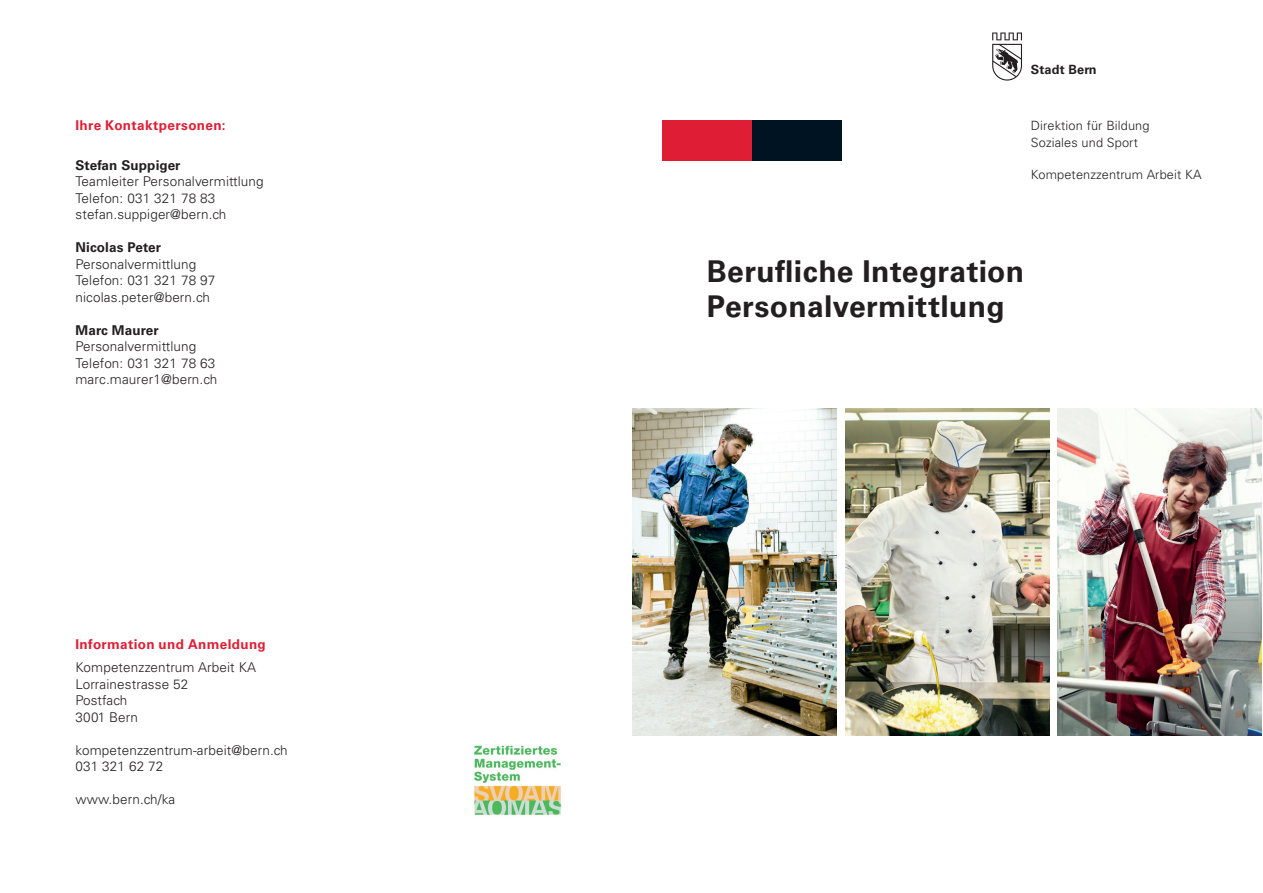
<style>
.page{position:relative;width:1263px;height:893px;background:#fff}
.page>*{position:absolute;margin:0;border:0;box-sizing:border-box;transform-origin:0 0}
.t1{font:700 30px/34.5px "Univers LT Std";letter-spacing:.01em;color:#231f20}
.t2{font:300 13.5px/16.5px "Univers LT Std";letter-spacing:.01em;color:#231f20}
.t3{font:700 13.5px "Univers LT Std";letter-spacing:.025em;color:#df1e36}
.t4{font:700 13.5px "Univers LT Std";letter-spacing:.01em;color:#231f20}
.t5{font:300 12.75px/17.2px "Univers LT Std";letter-spacing:.01em;color:#231f20}
.t6{font:700 12.75px "Univers LT Std";letter-spacing:.01em;color:#231f20}
</style>
<div class="page">
<img style="left:474px;top:745px;width:87px;height:70px">
<div style="left:662px;top:121px;width:90px;height:40px;background:#df1e36"></div>
<div style="left:752px;top:121px;width:90px;height:40px;background:#001322"></div>
<svg style="left:992px;top:33px;width:30px;height:48px"></svg>
<img style="left:632px;top:408px;width:205px;height:328px">
<img style="left:845px;top:408px;width:204px;height:328px">
<img style="left:1058px;top:408px;width:204px;height:328px">
<p class="t3" style="left:75px;top:118px;width:152px">Ihre Kontaktpersonen:</p>
<p class="t4" style="left:75px;top:157px;width:107px">Stefan Suppiger</p>
<p class="t2" style="left:75px;top:173px;width:190px">Teamleiter Personalvermittlung<br>Telefon: 031 321 78 83 stefan.suppiger@bern.ch</p>
<p class="t4" style="left:75px;top:240px;width:87px">Nicolas Peter</p>
<p class="t2" style="left:75px;top:256px;width:141px">Personalvermittlung<br>Telefon: 031 321 78 97 nicolas.peter@bern.ch</p>
<p class="t4" style="left:75px;top:322px;width:85px">Marc Maurer</p>
<p class="t2" style="left:75px;top:338px;width:143px">Personalvermittlung<br>Telefon: 031 321 78 63 marc.maurer1@bern.ch</p>
<p class="t3" style="left:75px;top:637px;width:192px">Information und Anmeldung</p>
<p class="t2" style="left:75px;top:659px;width:182px">Kompetenzzentrum Arbeit KA<br>Lorrainestrasse 52<br>Postfach<br>3001 Bern</p>
<p class="t2" style="left:75px;top:742px;width:214px">kompetenzzentrum-arbeit@bern.ch<br>031 321 62 72</p>
<p class="t2" style="left:75px;top:791px;width:101px">www.bern.ch/ka</p>
<p class="t6" style="left:1031px;top:62px;width:67px">Stadt Bern</p>
<p class="t5" style="left:1031px;top:117px;width:120px">Direktion für Bildung<br>Soziales und Sport</p>
<p class="t5" style="left:1031px;top:166px;width:172px">Kompetenzzentrum Arbeit KA</p>
<h1 class="t1" style="left:707px;top:255px;width:319px">Berufliche Integration<br>Personalvermittlung</h1>
</div>
